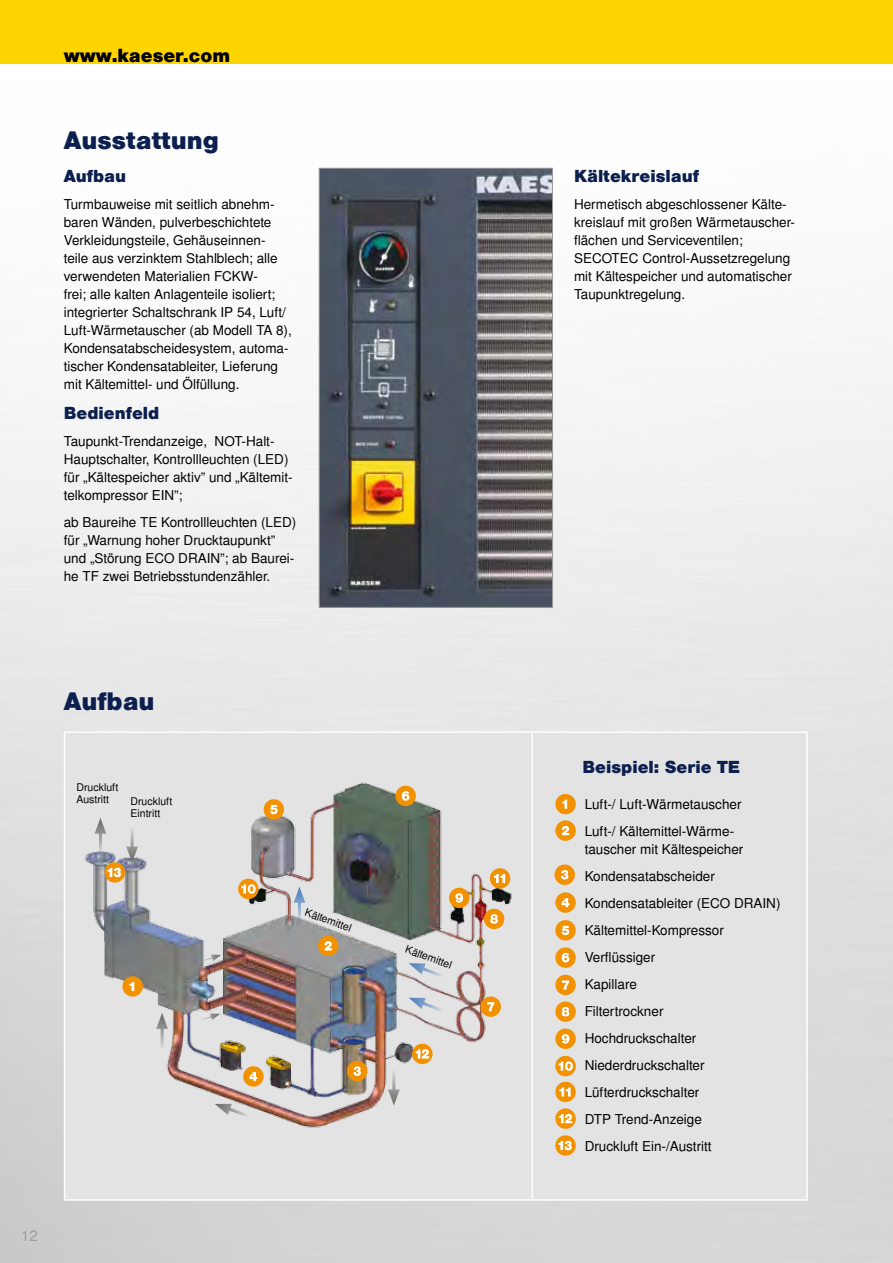
<style>
.page{position:relative;width:893px;height:1263px;background:#fff}
.page>*{position:absolute;margin:0;border:0;box-sizing:border-box;transform-origin:0 0}
.t1{font:900 24px "Nimbus San L";color:#0c2050}
.t2{font:900 18px "Nimbus San L";color:#000}
.t3{font:900 16.5px "Nimbus San L";color:#0c2050}
.t4{font:15px "Nimbus San L";color:#9c9d9d}
.t5{font:13.5px/18px "Nimbus San L";color:#000}
.t6{font:10.5px/12px "Nimbus San L";color:#000}
</style>
<div class="page">
<div style="left:0;top:0;width:893px;height:64px;background:#ffd500"></div>
<div style="left:65px;top:733px;width:741px;height:466px;background:#e3e3e3"></div>
<hr style="left:531px;top:733px;width:2px;height:466px;background:#fff">
<img style="left:77px;top:772px;width:442px;height:366px">
<div style="left:555px;top:794px;width:21px;height:20px;background:#f39200;border-radius:50%"></div>
<svg style="left:562px;top:800px;width:5px;height:9px"></svg>
<svg style="left:555px;top:820px;width:21px;height:21px"></svg>
<svg style="left:562px;top:826px;width:7px;height:9px"></svg>
<div style="left:554px;top:864px;width:21px;height:21px;background:#f39200;border-radius:50%"></div>
<svg style="left:561px;top:870px;width:7px;height:9px"></svg>
<div style="left:555px;top:892px;width:21px;height:21px;background:#f39200;border-radius:50%"></div>
<svg style="left:562px;top:898px;width:7px;height:9px"></svg>
<div style="left:555px;top:920px;width:21px;height:20px;background:#f39200;border-radius:50%"></div>
<svg style="left:562px;top:926px;width:7px;height:9px"></svg>
<div style="left:555px;top:947px;width:21px;height:21px;background:#f39200;border-radius:50%"></div>
<svg style="left:562px;top:953px;width:7px;height:9px"></svg>
<div style="left:555px;top:975px;width:21px;height:20px;background:#f39200;border-radius:50%"></div>
<svg style="left:562px;top:980px;width:7px;height:9px"></svg>
<div style="left:555px;top:1001px;width:21px;height:21px;background:#f39200;border-radius:50%"></div>
<svg style="left:562px;top:1007px;width:7px;height:9px"></svg>
<div style="left:555px;top:1028px;width:21px;height:21px;background:#f39200;border-radius:50%"></div>
<svg style="left:562px;top:1034px;width:7px;height:9px"></svg>
<div style="left:555px;top:1056px;width:21px;height:20px;background:#f39200;border-radius:50%"></div>
<svg style="left:558px;top:1061px;width:15px;height:10px"></svg>
<div style="left:555px;top:1082px;width:21px;height:20px;background:#f39200;border-radius:50%"></div>
<svg style="left:559px;top:1087px;width:12px;height:9px"></svg>
<svg style="left:555px;top:1108px;width:21px;height:21px"></svg>
<svg style="left:559px;top:1114px;width:13px;height:9px"></svg>
<svg style="left:555px;top:1135px;width:21px;height:21px"></svg>
<svg style="left:558px;top:1141px;width:14px;height:9px"></svg>
<div style="left:122px;top:976px;width:21px;height:21px;background:#f39200;border-radius:50%"></div>
<svg style="left:129px;top:982px;width:5px;height:9px"></svg>
<div style="left:318px;top:936px;width:20px;height:20px;background:#f39200;border-radius:50%"></div>
<svg style="left:325px;top:941px;width:7px;height:9px"></svg>
<div style="left:347px;top:1061px;width:20px;height:20px;background:#f39200;border-radius:50%"></div>
<svg style="left:354px;top:1066px;width:7px;height:10px"></svg>
<div style="left:243px;top:1066px;width:21px;height:21px;background:#f39200;border-radius:50%"></div>
<svg style="left:250px;top:1072px;width:7px;height:9px"></svg>
<div style="left:264px;top:799px;width:20px;height:21px;background:#f39200;border-radius:50%"></div>
<svg style="left:270px;top:805px;width:8px;height:9px"></svg>
<div style="left:395px;top:786px;width:21px;height:20px;background:#f39200;border-radius:50%"></div>
<svg style="left:402px;top:791px;width:7px;height:10px"></svg>
<div style="left:480px;top:996px;width:21px;height:21px;background:#f39200;border-radius:50%"></div>
<svg style="left:487px;top:1002px;width:7px;height:9px"></svg>
<div style="left:484px;top:909px;width:20px;height:20px;background:#f39200;border-radius:50%"></div>
<svg style="left:490px;top:914px;width:8px;height:10px"></svg>
<div style="left:449px;top:888px;width:20px;height:20px;background:#f39200;border-radius:50%"></div>
<svg style="left:455px;top:893px;width:8px;height:10px"></svg>
<div style="left:238px;top:879px;width:21px;height:20px;background:#f39200;border-radius:50%"></div>
<svg style="left:241px;top:884px;width:15px;height:10px"></svg>
<div style="left:490px;top:868px;width:20px;height:21px;background:#f39200;border-radius:50%"></div>
<svg style="left:494px;top:874px;width:11px;height:9px"></svg>
<svg style="left:412px;top:1044px;width:21px;height:20px"></svg>
<svg style="left:416px;top:1049px;width:13px;height:9px"></svg>
<div style="left:105px;top:862px;width:20px;height:21px;background:#f39200;border-radius:50%"></div>
<img style="left:321px;top:170px;width:230px;height:436px">
<div style="left:319px;top:168px;width:234px;height:440px;border:1px solid #9c9d9d"></div>
<hr style="left:99px;top:828px;width:3px;height:31px;background:#6f6f6e">
<svg style="left:95px;top:818px;width:11px;height:16px"></svg>
<hr style="left:131px;top:821px;width:3px;height:31px;background:#6f6f6e">
<svg style="left:108px;top:846px;width:30px;height:31px"></svg>
<svg style="left:409px;top:963px;width:43px;height:19px"></svg>
<hr style="left:298px;top:897px;width:3px;height:31px;background:#5182be">
<svg style="left:294px;top:887px;width:11px;height:16px"></svg>
<svg style="left:409px;top:997px;width:43px;height:20px"></svg>
<hr style="left:161px;top:1023px;width:3px;height:32px;background:#6f6f6e">
<svg style="left:156px;top:1013px;width:12px;height:16px"></svg>
<hr style="left:392px;top:1064px;width:3px;height:31px;background:#6f6f6e">
<svg style="left:388px;top:1089px;width:12px;height:16px"></svg>
<svg style="left:215px;top:1103px;width:43px;height:19px"></svg>
<svg style="left:197px;top:954px;width:24px;height:9px"></svg>
<svg style="left:196px;top:1013px;width:24px;height:9px"></svg>
<h2 class="t2" style="left:64px;top:45px;width:168px">www.kaeser.com</h2>
<h1 class="t1" style="left:64px;top:125px;width:157px">Ausstattung</h1>
<p class="t3" style="left:64px;top:165px;width:64px">Aufbau</p>
<p class="t5" style="left:64px;top:195px;width:230px">Turmbauweise mit seitlich abnehm&shy;baren Wänden, pulverbeschichtete Verkleidungsteile, Gehäuseinnen&shy;teile aus verzinktem Stahlblech; alle verwendeten Materialien FCKW-<br>frei; alle kalten Anlagenteile isoliert; integrierter Schaltschrank IP 54, Luft/ Luft-Wärmetauscher (ab Modell TA 8), Kondensatabscheidesystem, automa&shy;tischer Kondensatableiter, Lieferung mit Kältemittel- und Ölfüllung.</p>
<p class="t3" style="left:64px;top:402px;width:97px">Bedienfeld</p>
<p class="t5" style="left:64px;top:432px;width:230px">Taupunkt-Trendanzeige, NOT-Halt-Hauptschalter, Kontrollleuchten (LED) für „Kältespeicher aktiv” und „Kältemit&shy;telkompressor EIN”;</p>
<p class="t5" style="left:64px;top:513px;width:234px">ab Baureihe TE Kontrollleuchten (LED) für „Warnung hoher Drucktaupunkt” und „Störung ECO DRAIN”; ab Baurei&shy;he TF zwei Betriebsstundenzähler.</p>
<h1 class="t1" style="left:64px;top:686px;width:92px">Aufbau</h1>
<p class="t6" style="left:77px;top:781px;width:43px">Druckluft<br>Austritt</p>
<p class="t6" style="left:131px;top:796px;width:43px">Druckluft<br>Eintritt</p>
<p class="t6" style="left:307px;top:906px;width:50px;rotate:20deg">Kältemittel</p>
<p class="t6" style="left:408px;top:943px;width:50px;rotate:20deg">Kältemittel</p>
<p class="t4" style="left:21px;top:1226px;width:18px">12</p>
<p class="t3" style="left:574px;top:165px;width:126px">Kältekreislauf</p>
<p class="t5" style="left:574px;top:195px;width:222px">Hermetisch abgeschlossener Kälte&shy;kreislauf mit großen Wärmetauscher&shy;flächen und Serviceventilen; SECOTEC Control-Aussetzregelung mit Kältespeicher und automatischer Taupunktregelung.</p>
<p class="t3" style="left:583px;top:756px;width:159px">Beispiel: Serie TE</p>
<p class="t5" style="left:585px;top:791px;width:158px;line-height:27px">Luft-/ Luft-Wärmetauscher<br>Luft-/ Kältemittel-Wärme-</p>
<p class="t5" style="left:585px;top:836px;width:197px;line-height:27px">tauscher mit Kältespeicher<br>Kondensatabscheider<br>Kondensatableiter (ECO DRAIN)<br>Kältemittel-Kompressor<br>Verflüssiger<br>Kapillare<br>Filtertrockner<br>Hochdruckschalter<br>Niederdruckschalter<br>Lüfterdruckschalter<br>DTP Trend-Anzeige<br>Druckluft Ein-/Austritt</p>
</div>
